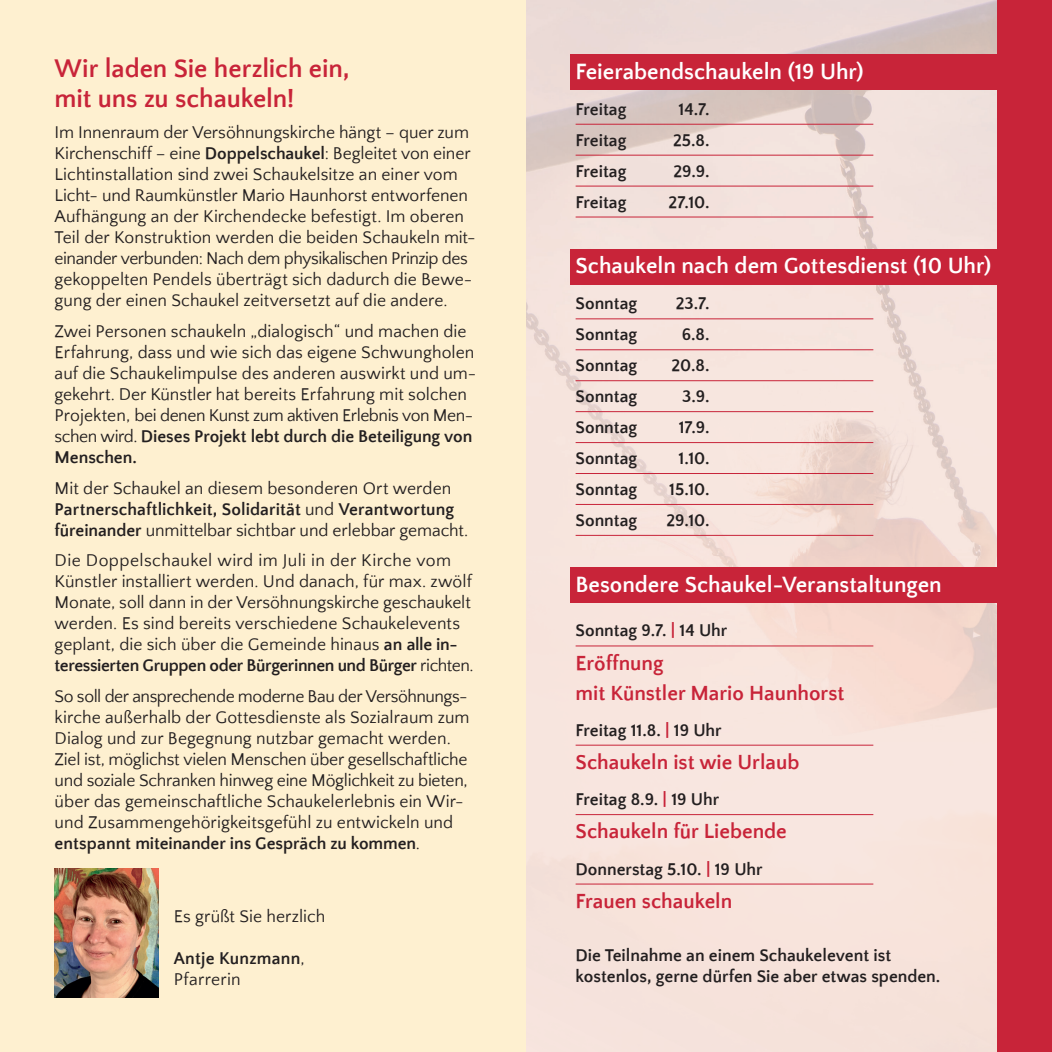
<style>
.page{position:relative;width:1052px;height:1052px;background:#fff}
.page>*{position:absolute;margin:0;border:0;box-sizing:border-box;transform-origin:0 0}
.t1{font:700 26.25px/29.8px "Quattrocento Sans";letter-spacing:-.005em;color:#c82439}
.t2{font:700 22.75px "Quattrocento Sans";color:#fff}
.t3{font:700 21px/29.8px "Quattrocento Sans";color:#c82439}
.t4{font:17.5px/21px "Quattrocento Sans";color:#231f20}
.t5{font:700 17.5px/21px "Quattrocento Sans";color:#231f20}
.s1{font-weight:700}
.s2{font-weight:400}
.s3{color:#c82439}
</style>
<div class="page">
<img style="left:526px;top:0;width:471px;height:1052px">
<div style="left:0;top:0;width:526px;height:1052px;background:#fef0d0"></div>
<div style="left:570px;top:55px;width:482px;height:35px;background:#c82439"></div>
<hr style="left:575px;top:124px;width:298px;height:1px;background:#c82439">
<hr style="left:575px;top:155px;width:298px;height:1px;background:#c82439">
<hr style="left:575px;top:186px;width:298px;height:1px;background:#c82439">
<hr style="left:575px;top:217px;width:298px;height:1px;background:#c82439">
<div style="left:570px;top:249px;width:482px;height:35px;background:#c82439"></div>
<hr style="left:575px;top:318px;width:298px;height:1px;background:#c82439">
<hr style="left:575px;top:349px;width:298px;height:1px;background:#c82439">
<hr style="left:575px;top:380px;width:298px;height:1px;background:#c82439">
<hr style="left:575px;top:411px;width:298px;height:1px;background:#c82439">
<hr style="left:575px;top:442px;width:298px;height:1px;background:#c82439">
<hr style="left:575px;top:473px;width:298px;height:1px;background:#c82439">
<hr style="left:575px;top:504px;width:298px;height:1px;background:#c82439">
<hr style="left:575px;top:535px;width:298px;height:1px;background:#c82439">
<div style="left:570px;top:567px;width:482px;height:36px;background:#c82439"></div>
<hr style="left:575px;top:645px;width:298px;height:1px;background:#c82439">
<hr style="left:575px;top:744px;width:298px;height:1px;background:#c82439">
<hr style="left:575px;top:814px;width:298px;height:1px;background:#c82439">
<hr style="left:575px;top:883px;width:298px;height:1px;background:#c82439">
<img style="left:55px;top:868px;width:104px;height:129px">
<div style="left:997px;top:0;width:55px;height:1052px;background:#c82439"></div>
<h1 class="t1" style="left:55px;top:54px;width:297px">Wir laden Sie herzlich ein, mit uns zu schaukeln!</h1>
<p class="t4" style="left:55px;top:122px;width:423px">Im Innenraum der Versöhnungskirche hängt – quer zum Kirchenschiff – eine <span class="s1">Doppelschaukel</span>: Begleitet von einer Lichtinstallation sind zwei Schaukelsitze an einer vom Licht- und Raumkünstler Mario Haunhorst entworfenen Aufhängung an der Kirchendecke befestigt. Im oberen Teil der Konstruktion werden die beiden Schaukeln mit&shy;einander verbunden: Nach dem physikalischen Prinzip des gekoppelten Pendels überträgt sich dadurch die Bewe&shy;gung der einen Schaukel zeitversetzt auf die andere.</p>
<p class="t4" style="left:55px;top:321px;width:423px">Zwei Personen schaukeln „dialogisch“ und machen die Erfahrung, dass und wie sich das eigene Schwungholen auf die Schaukel impulse des anderen auswirkt und um&shy;gekehrt. Der Künstler hat bereits Erfahrung mit solchen Projekten, bei denen Kunst zum aktiven Erlebnis von Men&shy;schen wird. <span class="s1">Dieses Projekt lebt durch die Beteiligung von Menschen.</span></p>
<p class="t4" style="left:55px;top:478px;width:415px">Mit der Schaukel an diesem besonderen Ort werden<br><span class="s1">Partnerschaftlichkeit, Soli darität</span> und <span class="s1">Verantwortung füreinander</span> unmittelbar sichtbar und erlebbar gemacht.</p>
<p class="t4" style="left:55px;top:551px;width:420px">Die Doppelschaukel wird im Juli in der Kirche vom Künstler installiert werden. Und danach, für max. zwölf Monate, soll dann in der Versöhnungskirche geschaukelt werden. Es sind bereits verschiedene Schaukel events geplant, die sich über die Gemeinde hinaus <span class="s1">an alle in&shy;teressierten Gruppen oder Bürgerinnen und Bürger</span> richten.</p>
<p class="t4" style="left:55px;top:687px;width:416px">So soll der ansprechende moderne Bau der Versöhnungs&shy;kirche außerhalb der Gottesdienste als Sozialraum zum Dialog und zur Begegnung nutzbar gemacht werden.<br>Ziel ist, möglichst vielen Menschen über gesellschaftliche und soziale Schranken hinweg eine Möglichkeit zu bieten, über das gemeinschaftliche Schaukelerlebnis ein Wir&shy;und Zusammengehörigkeitsgefühl zu entwickeln und <span class="s1">entspannt miteinander ins Gespräch zu kommen</span>.</p>
<p class="t4" style="left:174px;top:906px;width:153px">Es grüßt Sie herzlich</p>
<p class="t5" style="left:174px;top:948px;width:132px">Antje Kunzmann<span class="s2">,<br>Pfarrerin</span></p>
<h2 class="t2" style="left:575px;top:60px;width:289px">Feierabendschaukeln (19 Uhr)</h2>
<p class="t5" style="left:575px;top:99px;width:52px">Freitag</p>
<p class="t5" style="left:678px;top:99px;width:33px">14.7.</p>
<p class="t5" style="left:575px;top:130px;width:52px">Freitag</p>
<p class="t5" style="left:673px;top:130px;width:38px">25.8.</p>
<p class="t5" style="left:575px;top:161px;width:52px">Freitag</p>
<p class="t5" style="left:673px;top:161px;width:38px">29.9.</p>
<p class="t5" style="left:575px;top:192px;width:52px">Freitag</p>
<p class="t5" style="left:668px;top:192px;width:42px">27.10.</p>
<h2 class="t2" style="left:575px;top:254px;width:417px">Schaukeln nach dem Gottesdienst (10 Uhr)</h2>
<p class="t5" style="left:575px;top:294px;width:63px">Sonntag</p>
<p class="t5" style="left:675px;top:294px;width:35px">23.7.</p>
<p class="t5" style="left:575px;top:325px;width:63px">Sonntag</p>
<p class="t5" style="left:682px;top:325px;width:29px">6.8.</p>
<p class="t5" style="left:575px;top:355px;width:63px">Sonntag</p>
<p class="t5" style="left:671px;top:355px;width:40px">20.8.</p>
<p class="t5" style="left:575px;top:386px;width:63px">Sonntag</p>
<p class="t5" style="left:682px;top:386px;width:29px">3.9.</p>
<p class="t5" style="left:575px;top:417px;width:63px">Sonntag</p>
<p class="t5" style="left:679px;top:417px;width:32px">17.9.</p>
<p class="t5" style="left:575px;top:448px;width:63px">Sonntag</p>
<p class="t5" style="left:678px;top:448px;width:33px">1.10.</p>
<p class="t5" style="left:575px;top:479px;width:63px">Sonntag</p>
<p class="t5" style="left:669px;top:479px;width:42px">15.10.</p>
<p class="t5" style="left:575px;top:510px;width:63px">Sonntag</p>
<p class="t5" style="left:666px;top:510px;width:45px">29.10.</p>
<h2 class="t2" style="left:575px;top:572px;width:367px">Besondere Schaukel-Veranstaltungen</h2>
<p class="t5" style="left:575px;top:621px;width:153px">Sonntag 9.7. <span class="s3">|</span> 14 Uhr</p>
<p class="t3" style="left:575px;top:648px;width:270px">Eröffnung<br>mit Künstler Mario Haunhorst</p>
<p class="t5" style="left:575px;top:720px;width:148px">Freitag 11.8. <span class="s3">|</span> 19 Uhr</p>
<p class="t3" style="left:575px;top:748px;width:225px">Schaukeln ist wie Urlaub</p>
<p class="t5" style="left:575px;top:789px;width:145px">Freitag 8.9. <span class="s3">|</span> 19 Uhr</p>
<p class="t3" style="left:575px;top:817px;width:213px">Schaukeln für Liebende</p>
<p class="t5" style="left:575px;top:859px;width:189px">Donnerstag 5.10. <span class="s3">|</span> 19 Uhr</p>
<p class="t3" style="left:575px;top:886px;width:158px">Frauen schaukeln</p>
<p class="t5" style="left:575px;top:945px;width:366px">Die Teilnahme an einem Schaukelevent ist kostenlos, gerne dürfen Sie aber etwas spenden.</p>
</div>
